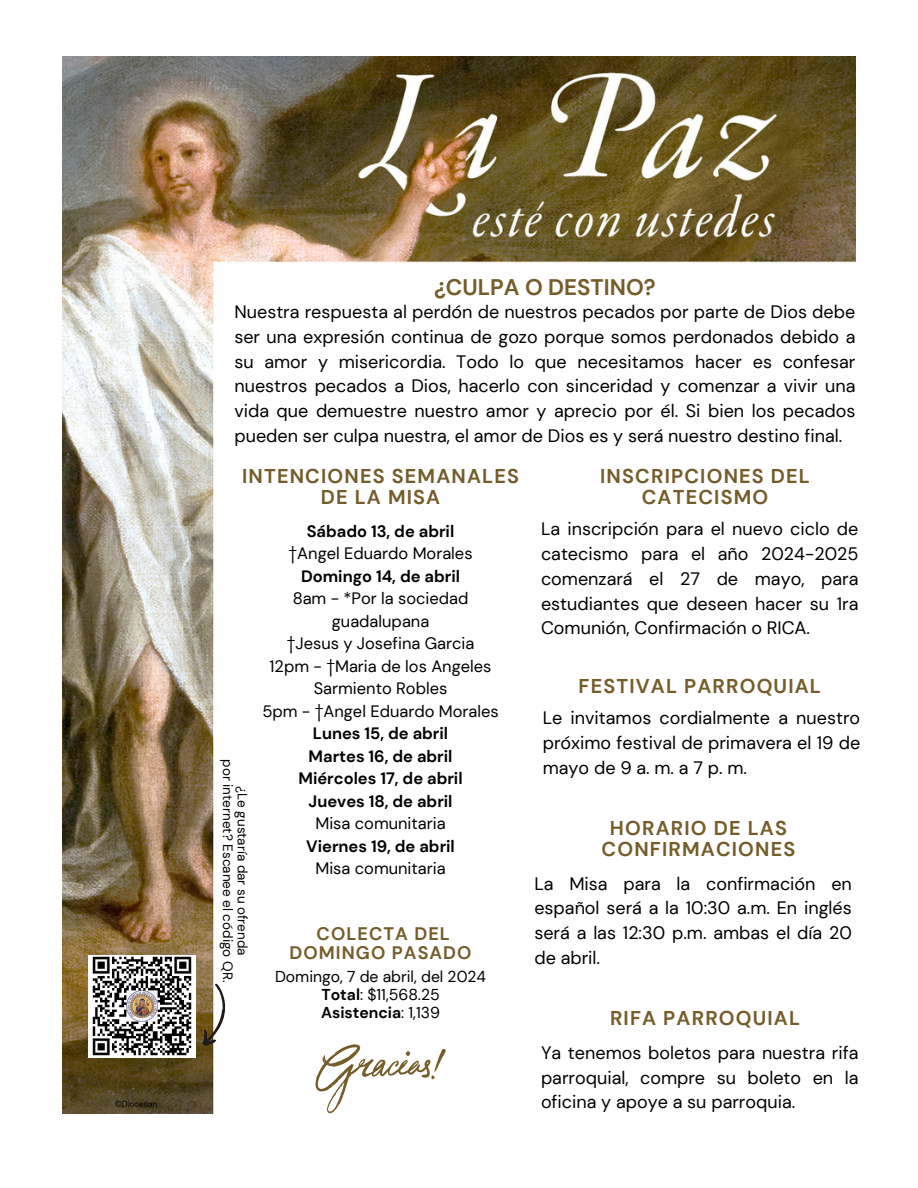
<style>
.page{position:relative;width:918px;height:1188px;background:#fff}
.page>*{position:absolute;margin:0;border:0;box-sizing:border-box;transform-origin:0 0}
.t1{font:700 22.5px "DM Sans";color:#745d2a}
.t2{font:700 19.95px/21.3px "DM Sans";letter-spacing:.06em;color:#745d2a;text-align:center}
.t3{font:700 18.15px/19.2px "DM Sans";letter-spacing:.06em;color:#745d2a;text-align:center}
.t4{font:18px/24.8px "DM Sans";color:#000;text-align:justify}
.t5{font:16.5px/22.5px "DM Sans";color:#000;text-align:center}
.t6{font:15.75px/18px "DM Sans";color:#000;text-align:center}
.t7{font:700 15.75px "DM Sans";color:#000}
.t8{font:13.5px "DM Sans";color:#000}
.s1{font-weight:700}
.s2{font-weight:400}
</style>
<div class="page">
<img style="left:63px;top:56px;width:793px;height:1058px">
<svg style="left:199px;top:983px;width:33px;height:66px"></svg>
<img style="left:88px;top:956px;width:107px;height:102px">
<svg style="left:315px;top:1044px;width:131px;height:69px"></svg>
<h1 class="t1" style="left:434px;top:273px;width:223px">¿CULPA O DESTINO?</h1>
<h3 class="t4" style="left:234px;top:300px;width:623px">Nuestra respuesta al perdón de nuestros pecados por parte de Dios debe ser una expresión continua de gozo porque somos perdonados debido a su amor y misericordia. Todo lo que necesitamos hacer es confesar nuestros pecados a Dios, hacerlo con sinceridad y comenzar a vivir una vida que demuestre nuestro amor y aprecio por él. Si bien los pecados pueden ser culpa nuestra, el amor de Dios es y será nuestro destino final.</h3>
<h4 class="t2" style="left:242px;top:465px;width:278px">INTENCIONES SEMANALES<br>DE LA MISA</h4>
<h4 class="t8" style="left:237px;top:759px;width:224px;rotate:90deg">por internet? Escanee el código QR.</h4>
<p class="t8" style="left:251px;top:786px;width:171px;rotate:90deg">¿Le gustaría dar su ofrenda</p>
<p class="t5" style="left:262px;top:520px;width:238px"><span class="s1">Sábado 13, de abril<br></span>†Angel Eduardo Morales<br><span class="s1">Domingo 14, de abril<br></span>8am - *Por la sociedad guadalupana<br>†Jesus y Josefina Garcia<br>12pm - †Maria de los Angeles<br>Sarmiento Robles<br>5pm - †Angel Eduardo Morales<br><span class="s1">Lunes 15, de abril<br>Martes 16, de abril<br>Miércoles 17, de abril<br>Jueves 18, de abril<br></span>Misa comunitaria<br><span class="s1">Viernes 19, de abril</span></p>
<h2 class="t5" style="left:315px;top:857px;width:132px">Misa comunitaria</h2>
<h2 class="t3" style="left:290px;top:924px;width:184px">COLECTA DEL<br>DOMINGO PASADO</h2>
<p class="t6" style="left:275px;top:967px;width:213px">Domingo, 7 de abril, del 2024<br><span class="s1">Total</span>: $11,568.25</p>
<p class="t7" style="left:321px;top:1002px;width:120px">Asistencia<span class="s2">: 1,139</span></p>
<p class="t2" style="left:600px;top:466px;width:211px">INSCRIPCIONES DEL<br>CATECISMO</p>
<h2 class="t4" style="left:541px;top:517px;width:319px">La inscripción para el nuevo ciclo de catecismo para el año 2024-2025 comenzará el 27 de mayo, para estudiantes que deseen hacer su 1ra Comunión, Confirmación o RICA.</h2>
<p class="t2" style="left:579px;top:676px;width:244px">FESTIVAL PARROQUIAL</p>
<p class="t4" style="left:543px;top:706px;width:319px">Le invitamos cordialmente a nuestro próximo festival de primavera el 19 de mayo de 9 a. m. a 7 p. m.</p>
<p class="t2" style="left:602px;top:817px;width:195px">HORARIO DE LAS<br>CONFIRMACIONES</p>
<h2 class="t4" style="left:534px;top:871px;width:319px">La Misa para la confirmación en español será a la 10:30 a.m. En inglés será a las 12:30 p.m. ambas el día 20 de abril.</h2>
<p class="t2" style="left:610px;top:1008px;width:192px">RIFA PARROQUIAL</p>
<h2 class="t4" style="left:541px;top:1040px;width:319px">Ya tenemos boletos para nuestra rifa parroquial, compre su boleto en la oficina y apoye a su parroquia.</h2>
</div>
